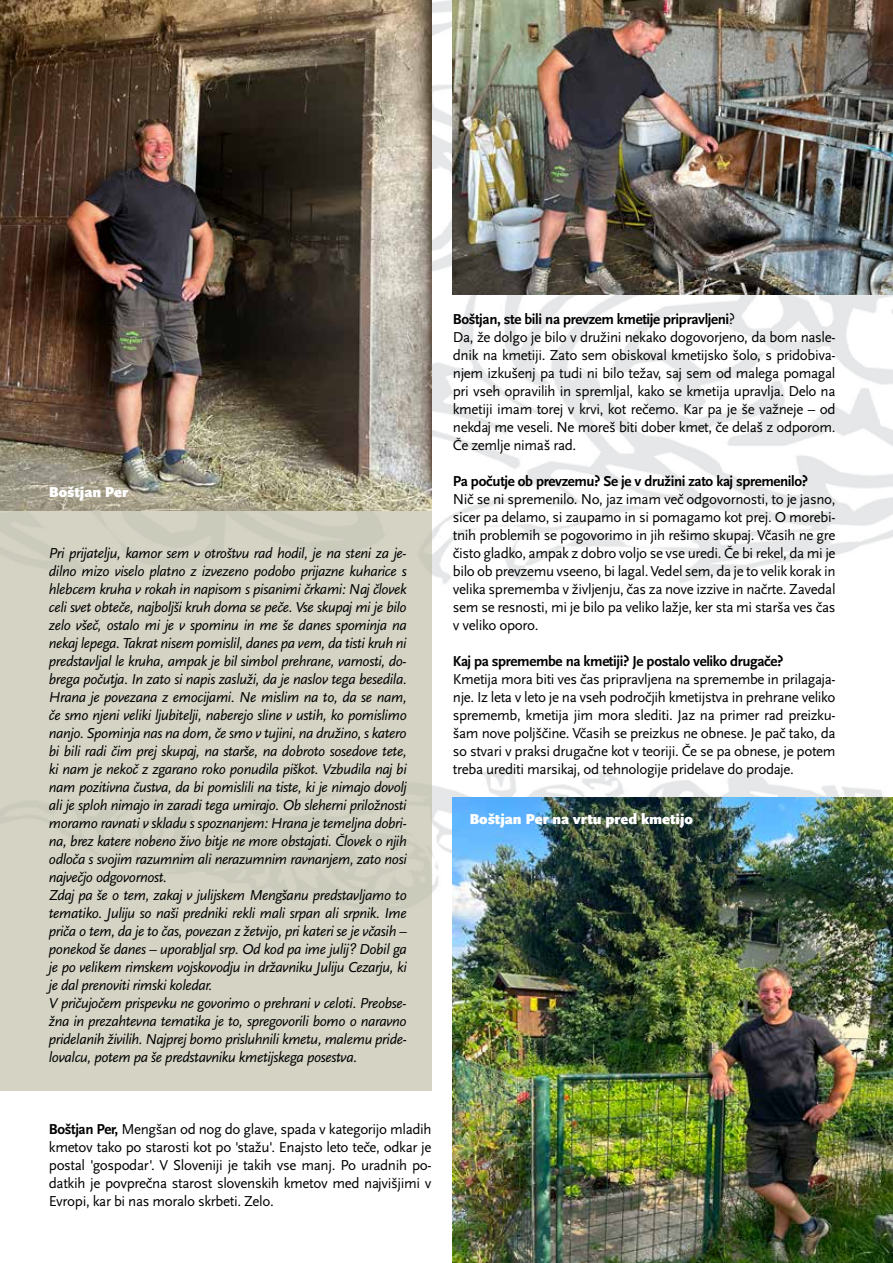
<style>
.page{position:relative;width:893px;height:1263px;background:#fff}
.page>*{position:absolute;margin:0;border:0;box-sizing:border-box;transform-origin:0 0}
.t1{font:italic 15px/18px "Scala Sans Pro";letter-spacing:-.025em;color:#000}
.t2{font:15px/18px "Scala Sans Pro";letter-spacing:-.025em;color:#000;text-align:justify}
.t3{font:700 15px "Scala Sans Pro";letter-spacing:-.025em;color:#000}
.t4{font:900 15px "Scala Sans Pro";color:#fff}
.s1{font-weight:700}
</style>
<div class="page">
<img style="left:432px;top:0;width:461px;height:1263px">
<div style="left:0;top:493px;width:432px;height:598px;background:#d4d3c4"></div>
<img style="left:0;top:0;width:432px;height:510px">
<img style="left:453px;top:0;width:440px;height:294px">
<img style="left:453px;top:797px;width:440px;height:466px">
<p class="t4" style="left:49px;top:483px;width:81px">Boštjan Per</p>
<p class="t1" style="left:49px;top:544px;width:359px">Pri prijatelju, kamor sem v otroštvu rad hodil, je na steni za je&shy;dilno mizo viselo platno z izvezeno podobo prijazne kuharice s hlebcem kruha v rokah in napisom s pisanimi črkami: Naj človek celi svet obteče, najboljši kruh doma se peče. Vse skupaj mi je bilo zelo všeč, ostalo mi je v spominu in me še danes spominja na nekaj lepega. Takrat nisem pomislil, danes pa vem, da tisti kruh ni predstavljal le kruha, ampak je bil simbol prehrane, varnosti, do&shy;brega počutja. In zato si napis zasluži, da je naslov tega besedila.<br>Hrana je povezana z emocijami. Ne mislim na to, da se nam, če smo njeni veliki ljubitelji, naberejo sline v ustih, ko pomislimo nanjo. Spominja nas na dom, če smo v tujini, na družino, s katero bi bili radi čim prej skupaj, na starše, na dobroto sosedove tete, ki nam je nekoč z zgarano roko ponudila piškot. Vzbudila naj bi nam pozitivna čustva, da bi pomislili na tiste, ki je nimajo dovolj ali je sploh nimajo in zaradi tega umirajo. Ob sleherni priložnosti moramo ravnati v skladu s spoznanjem: Hrana je temeljna dobri&shy;na, brez katere nobeno živo bitje ne more obstajati. Človek o njih odloča s svojim razumnim ali nerazumnim ravnanjem, zato nosi največjo odgovornost.<br>Zdaj pa še o tem, zakaj v julijskem Mengšanu predstavljamo to tematiko. Juliju so naši predniki rekli mali srpan ali srpnik. Ime priča o tem, da je to čas, povezan z žetvijo, pri kateri se je včasih – ponekod še danes – uporabljal srp. Od kod pa ime julij? Dobil ga je po velikem rimskem vojskovodju in državniku Juliju Cezarju, ki je dal prenoviti rimski koledar.<br>V pričujočem prispevku ne govorimo o prehrani v celoti. Preobse&shy;žna in prezahtevna tematika je to, spregovorili bomo o naravno pridelanih živilih. Najprej bomo prisluhnili kmetu, malemu pride&shy;lovalcu, potem pa še predstavniku kmetijskega posestva.</p>
<p class="t2" style="left:453px;top:310px;width:384px;text-align:left"><span class="s1">Boštjan, ste bili na prevzem kmetije pripravljeni</span>?<br>Da, že dolgo je bilo v družini nekako dogovorjeno, da bom nasle&shy;dnik na kmetiji. Zato sem obiskoval kmetijsko šolo, s pridobiva&shy;njem izkušenj pa tudi ni bilo težav, saj sem od malega pomagal pri vseh opravilih in spremljal, kako se kmetija upravlja. Delo na kmetiji imam torej v krvi, kot rečemo. Kar pa je še važneje – od nekdaj me veseli. Ne moreš biti dober kmet, če delaš z odporom.<br>Če zemlje nimaš rad.</p>
<p class="t3" style="left:453px;top:473px;width:357px">Pa počutje ob prevzemu? Se je v družini zato kaj spremenilo?</p>
<p class="t2" style="left:453px;top:490px;width:384px">Nič se ni spremenilo. No, jaz imam več odgovornosti, to je jasno, sicer pa delamo, si zaupamo in si pomagamo kot prej. O morebi&shy;tnih problemih se pogovorimo in jih rešimo skupaj. Včasih ne gre čisto gladko, ampak z dobro voljo se vse uredi. Če bi rekel, da mi je bilo ob prevzemu vseeno, bi lagal. Vedel sem, da je to velik korak in velika sprememba v življenju, čas za nove izzive in načrte. Zavedal sem se resnosti, mi je bilo pa veliko lažje, ker sta mi starša ves čas v veliko oporo.</p>
<p class="t3" style="left:453px;top:653px;width:332px">Kaj pa spremembe na kmetiji? Je postalo veliko drugače?</p>
<p class="t2" style="left:453px;top:670px;width:384px">Kmetija mora biti ves čas pripravljena na spremembe in prilagaja&shy;nje. Iz leta v leto je na vseh področjih kmetijstva in prehrane veliko sprememb, kmetija jim mora slediti. Jaz na primer rad preizku&shy;šam nove poljščine. Včasih se preizkus ne obnese. Je pač tako, da so stvari v praksi drugačne kot v teoriji. Če se pa obnese, je potem treba urediti marsikaj, od tehnologije pridelave do prodaje.</p>
<p class="t4" style="left:469px;top:810px;width:225px">Boštjan Per na vrtu pred kmetijo</p>
<p class="t2" style="left:49px;top:1120px;width:384px"><span class="s1">Boštjan Per,</span> Mengšan od nog do glave, spada v kategorijo mladih kmetov tako po starosti kot po 'stažu'. Enajsto leto teče, odkar je postal 'gospodar'. V Sloveniji je takih vse manj. Po uradnih po&shy;datkih je povprečna starost slovenskih kmetov med najvišjimi v Evropi, kar bi nas moralo skrbeti. Zelo.</p>
</div>
